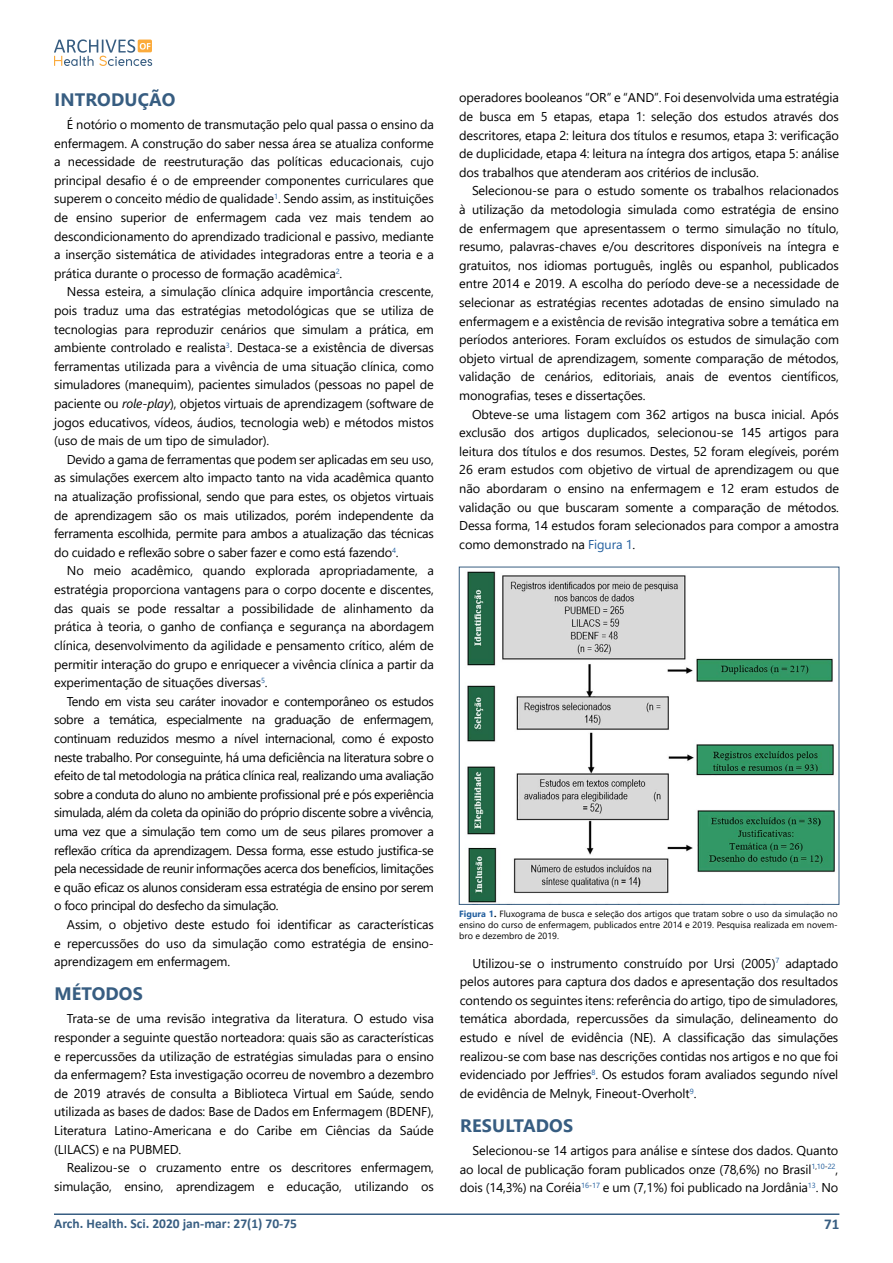
<style>
.page{position:relative;width:893px;height:1263px;background:#fff}
.page>*{position:absolute;margin:0;border:0;box-sizing:border-box;transform-origin:0 0}
.t1{font:700 18px "Segoe UI";letter-spacing:.01em;color:#375d81}
.t2{font:700 15px "Calibri";color:#385e82}
.t3{font:700 13.5px "Calibri";color:#385e82}
.t4{font:12.75px/18.6px "Segoe UI";letter-spacing:-.01em;color:#000;text-align:justify}
.t5{font:9px/10.8px "Segoe UI";color:#000;text-align:justify}
.s1{font-style:italic}
.s2{color:#215e9e}
.s3{font-weight:700;color:#215e9e}
.s4{font-weight:700}
</style>
<div class="page">
<hr style="left:54px;top:1213px;width:785px;height:2px;background:#385e82">
<svg style="left:54px;top:39px;width:98px;height:27px"></svg>
<img style="left:467px;top:571px;width:368px;height:332px">
<div style="left:459px;top:567px;width:380px;height:338px;border:1px solid #375d81"></div>
<h1 class="t1" style="left:54px;top:83px;width:123px">INTRODUÇÃO</h1>
<p class="t4" style="left:54px;top:114px;width:381px;text-indent:13px">É notório o momento de transmutação pelo qual passa o ensino da enfermagem. A construção do saber nessa área se atualiza conforme a necessidade de reestruturação das políticas educacionais, cujo principal desafio é o de empreender componentes curriculares que superem o conceito médio de qualidade<sup>1</sup>. Sendo assim, as instituições de ensino superior de enfermagem cada vez mais tendem ao descondicionamento do aprendizado tradicional e passivo, mediante a inserção sistemática de atividades integradoras entre a teoria e a prática durante o processo de formação acadêmica<sup>2</sup>.</p>
<p class="t4" style="left:54px;top:281px;width:381px;text-indent:13px">Nessa esteira, a simulação clínica adquire importância crescente, pois traduz uma das estratégias metodológicas que se utiliza de tecnologias para reproduzir cenários que simulam a prática, em ambiente controlado e realista<sup>3</sup>. Destaca-se a existência de diversas ferramentas utilizada para a vivência de uma situação clínica, como simuladores (manequim), pacientes simulados (pessoas no papel de paciente ou <span class="s1">role-play</span>), objetos virtuais de aprendizagem (software de jogos educativos, vídeos, áudios, tecnologia web) e métodos mistos (uso de mais de um tipo de simulador).</p>
<p class="t4" style="left:54px;top:449px;width:381px;text-indent:13px">Devido a gama de ferramentas que podem ser aplicadas em seu uso, as simulações exercem alto impacto tanto na vida acadêmica quanto na atualização profissional, sendo que para estes, os objetos virtuais de aprendizagem são os mais utilizados, porém independente da ferramenta escolhida, permite para ambos a atualização das técnicas do cuidado e reflexão sobre o saber fazer e como está fazendo<sup>4</sup>.</p>
<p class="t4" style="left:54px;top:560px;width:381px;text-indent:13px">No meio acadêmico, quando explorada apropriadamente, a estratégia proporciona vantagens para o corpo docente e discentes, das quais se pode ressaltar a possibilidade de alinhamento da prática à teoria, o ganho de confiança e segurança na abordagem clínica, desenvolvimento da agilidade e pensamento crítico, além de permitir interação do grupo e enriquecer a vivência clínica a partir da experimentação de situações diversas<sup>5</sup>.</p>
<p class="t4" style="left:54px;top:691px;width:381px;text-indent:13px">Tendo em vista seu caráter inovador e contemporâneo os estudos sobre a temática, especialmente na graduação de enfermagem, continuam reduzidos mesmo a nível internacional, como é exposto neste trabalho. Por conseguinte, há uma deficiência na literatura sobre o efeito de tal metodologia na prática clínica real, realizando uma avaliação sobre a conduta do aluno no ambiente profissional pré e pós experiência simulada, além da coleta da opinião do próprio discente sobre a vivência, uma vez que a simulação tem como um de seus pilares promover a reflexão crítica da aprendizagem. Dessa forma, esse estudo justifica-se pela necessidade de reunir informações acerca dos benefícios, limitações e quão eficaz os alunos consideram essa estratégia de ensino por serem o foco principal do desfecho da simulação.</p>
<p class="t4" style="left:54px;top:914px;width:381px;text-indent:13px">Assim, o objetivo deste estudo foi identificar as características e repercussões do uso da simulação como estratégia de ensino&shy;aprendizagem em enfermagem.</p>
<h1 class="t1" style="left:54px;top:977px;width:90px">MÉTODOS</h1>
<p class="t4" style="left:54px;top:1008px;width:381px;text-indent:13px">Trata-se de uma revisão integrativa da literatura. O estudo visa responder a seguinte questão norteadora: quais são as características e repercussões da utilização de estratégias simuladas para o ensino da enfermagem? Esta investigação ocorreu de novembro a dezembro de 2019 através de consulta a Biblioteca Virtual em Saúde, sendo utilizada as bases de dados: Base de Dados em Enfermagem (BDENF), Literatura Latino-Americana e do Caribe em Ciências da Saúde (LILACS) e na PUBMED.</p>
<p class="t4" style="left:54px;top:1157px;width:381px;text-align:right">Realizou-se o cruzamento entre os descritores enfermagem, simulação, ensino, aprendizagem e educação, utilizando os</p>
<p class="t4" style="left:459px;top:87px;width:381px">operadores booleanos “OR” e “AND”. Foi desenvolvida uma estratégia de busca em 5 etapas, etapa 1: seleção dos estudos através dos descritores, etapa 2: leitura dos títulos e resumos, etapa 3: verificação de duplicidade, etapa 4: leitura na íntegra dos artigos, etapa 5: análise dos trabalhos que atenderam aos critérios de inclusão.</p>
<p class="t4" style="left:459px;top:180px;width:381px;text-indent:13px">Selecionou-se para o estudo somente os trabalhos relacionados à utilização da metodologia simulada como estratégia de ensino de enfermagem que apresentassem o termo simulação no título, resumo, palavras-chaves e/ou descritores disponíveis na íntegra e gratuitos, nos idiomas português, inglês ou espanhol, publicados entre 2014 e 2019. A escolha do período deve-se a necessidade de selecionar as estratégias recentes adotadas de ensino simulado na enfermagem e a existência de revisão integrativa sobre a temática em períodos anteriores. Foram excluídos os estudos de simulação com objeto virtual de aprendizagem, somente comparação de métodos, validação de cenários, editoriais, anais de eventos científicos, monografias, teses e dissertações.</p>
<p class="t4" style="left:459px;top:404px;width:381px;text-indent:13px">Obteve-se uma listagem com 362 artigos na busca inicial. Após exclusão dos artigos duplicados, selecionou-se 145 artigos para leitura dos títulos e dos resumos. Destes, 52 foram elegíveis, porém 26 eram estudos com objetivo de virtual de aprendizagem ou que não abordaram o ensino na enfermagem e 12 eram estudos de validação ou que buscaram somente a comparação de métodos.<br>Dessa forma, 14 estudos foram selecionados para compor a amostra como demonstrado na <span class="s2">Figura 1</span>.</p>
<p class="t5" style="left:459px;top:908px;width:380px"><span class="s3">Figura 1</span><span class="s4">.</span> Fluxograma de busca e seleção dos artigos que tratam sobre o uso da simulação no ensino do curso de enfermagem, publicados entre 2014 e 2019. Pesquisa realizada em novem&shy;bro e dezembro de 2019.</p>
<p class="t4" style="left:460px;top:952px;width:380px;text-indent:13px">Utilizou-se o instrumento construído por Ursi (2005)<sup>7</sup> adaptado pelos autores para captura dos dados e apresentação dos resultados contendo os seguintes itens: referência do artigo, tipo de simuladores, temática abordada, repercussões da simulação, delineamento do estudo e nível de evidência (NE). A classificação das simulações realizou-se com base nas descrições contidas nos artigos e no que foi evidenciado por Jeffries<sup>8</sup>. Os estudos foram avaliados segundo nível de evidência de Melnyk, Fineout-Overholt<sup>9</sup>.</p>
<h1 class="t1" style="left:460px;top:1109px;width:115px">RESULTADOS</h1>
<p class="t4" style="left:460px;top:1140px;width:380px;text-indent:13px">Selecionou-se 14 artigos para análise e síntese dos dados. Quanto ao local de publicação foram publicados onze (78,6%) no Brasil<sup>1</sup><sup>,</sup><sup>10</sup><sup>-</sup><sup>22</sup>, dois (14,3%) na Coréia<sup>16</sup><sup>-</sup><sup>17</sup> e um (7,1%) foi publicado na Jordânia<sup>13</sup>. No</p>
<p class="t3" style="left:54px;top:1214px;width:244px">Arch. Health. Sci. 2020 jan-mar: 27(1) 70-75</p>
<p class="t2" style="left:824px;top:1214px;width:17px">71</p>
</div>
